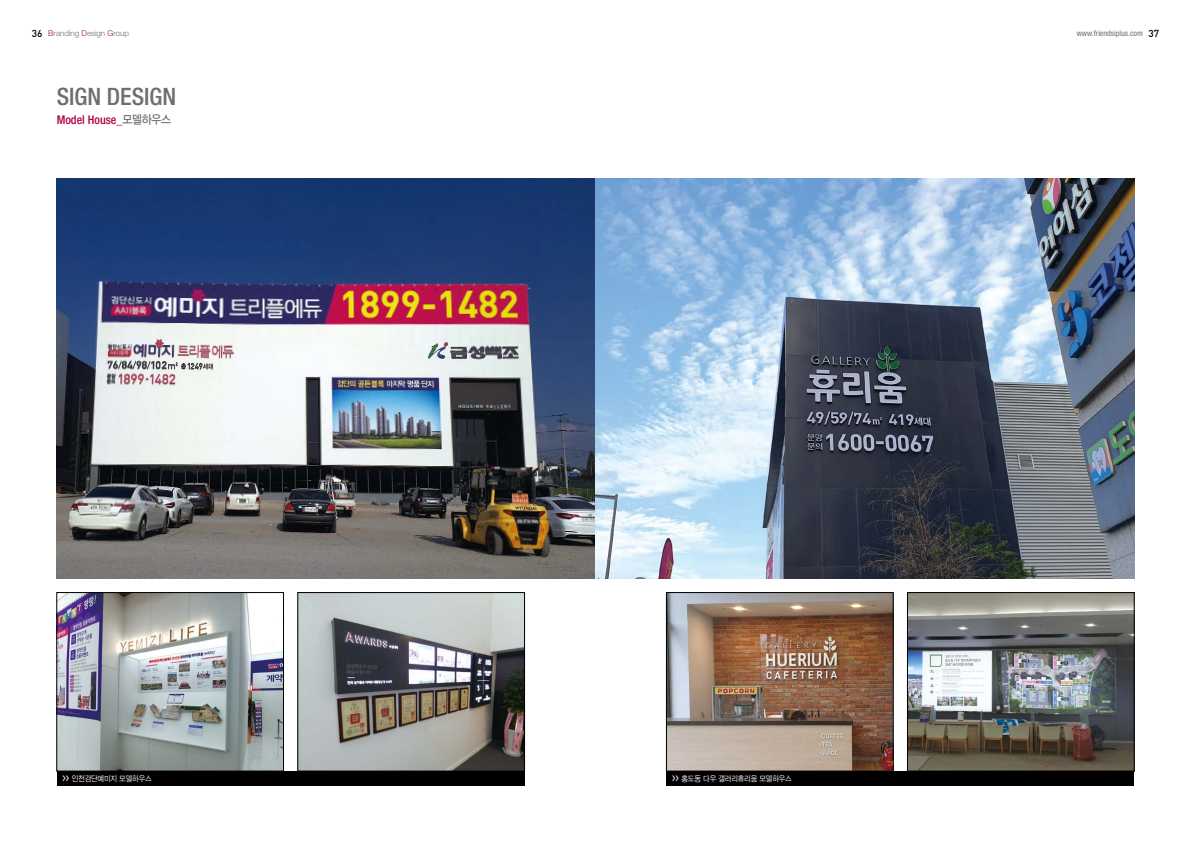
<style>
.page{position:relative;width:1191px;height:842px;background:#fff}
.page>*{position:absolute;margin:0;border:0;box-sizing:border-box;transform-origin:0 0}
.t1{font:500 condensed 24px "Helvetica Neue LT Std";color:#716d6f}
.t2{font:500 condensed 12px "Helvetica Neue LT Std";color:#a90044}
.t3{font:8px "YDIYGO320";letter-spacing:-.025em;color:#fff;scale:.9 1}
.t4{font:condensed 8px "Helvetica Neue LT Std";color:#716d6f}
.t5{font:300 8px "Helvetica Neue LT Std";color:#716d6f}
.s1{font-family:"Dinmed";font-weight:400;font-size:10px;color:#000}
.s2{color:#a10c3f}
.s3{font-family:"Dinmed";font-stretch:normal;font-size:10px;color:#000}
.s4{font-family:"YDIYGO330";font-weight:400;font-stretch:normal;color:#716d6f}
.s5{font-family:"YDIYGO350";font-size:6px}
</style>
<div class="page">
<img style="left:57px;top:179px;width:1077px;height:399px">
<img style="left:59px;top:594px;width:222px;height:175px">
<div style="left:57px;top:592px;width:226px;height:179px;border:1px solid #000"></div>
<img style="left:300px;top:594px;width:222px;height:175px">
<div style="left:298px;top:592px;width:226px;height:179px;border:1px solid #000"></div>
<div style="left:57px;top:771px;width:467px;height:14px;background:#000"></div>
<img style="left:668px;top:594px;width:223px;height:175px">
<div style="left:666px;top:592px;width:227px;height:179px;border:1px solid #000"></div>
<img style="left:909px;top:594px;width:223px;height:175px">
<div style="left:907px;top:592px;width:227px;height:179px;border:1px solid #000"></div>
<div style="left:666px;top:771px;width:468px;height:14px;background:#000"></div>
<p class="t5" style="left:32px;top:29px;width:99px"><span class="s1">36</span> <span class="s2">B</span>randing <span class="s2">D</span>esign <span class="s2">G</span>roup</p>
<p class="t4" style="left:1076px;top:29px;width:84px">www.friendsiplus.com <span class="s3">37</span></p>
<h1 class="t1" style="left:57px;top:82px;width:121px">SIGN DESIGN</h1>
<h2 class="t2" style="left:57px;top:112px;width:116px">Model House_<span class="s4">모델하우스</span></h2>
<p class="t3" style="left:62px;top:774px;width:101px"><span class="s5">&gt;&gt;</span> 인천검단예미지 모델하우스</p>
<p class="t3" style="left:672px;top:774px;width:135px"><span class="s5">&gt;&gt;</span> 홍도동 다우 갤러리휴리움 모델하우스</p>
</div>
